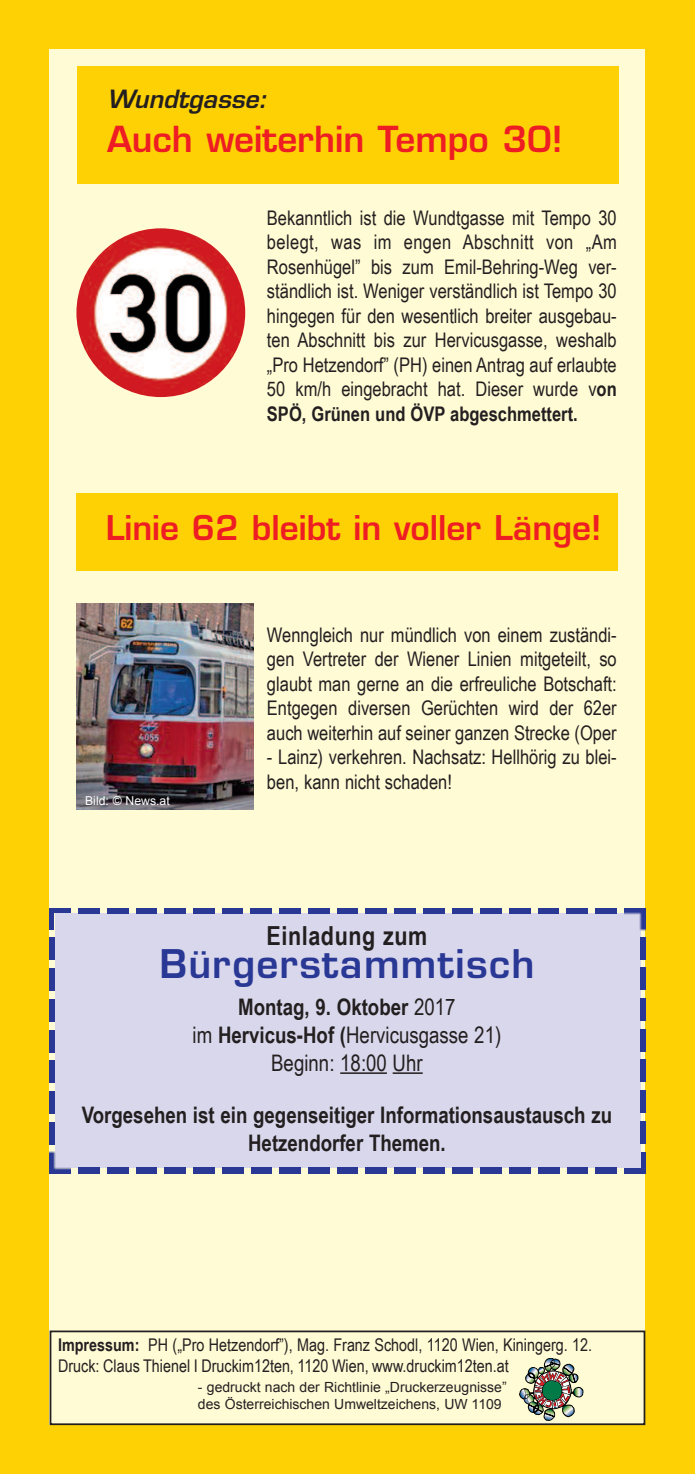
<style>
.page{position:relative;width:695px;height:1474px;background:#fff}
.page>*{position:absolute;margin:0;border:0;box-sizing:border-box;transform-origin:0 0}
.t1{font:600 38.5px "Eurostile";letter-spacing:.035em;color:#293795}
.t2{font:600 35px "Eurostile";color:#ee1d23}
.t3{font:600 33.25px "Eurostile";color:#ee1d23}
.t4{font:700 26.25px "Arial Narrow";letter-spacing:.025em;color:#231f20}
.t5{font:italic 600 24.5px "Eurostile";color:#231f20}
.t6{font:700 22.75px/28px "Arial Narrow";color:#231f20;text-align:center}
.t7{font:22.75px/28px "Arial Narrow";color:#231f20;text-align:center}
.t8{font:20.12px/24.5px "Arial Narrow";color:#231f20;text-align:justify}
.t9{font:17.5px/21px "Arial Narrow";color:#231f20}
.t10{font:14px/16.8px "Arial";color:#231f20}
.t11{font:12.25px "Arial";color:#fff}
.s1{font-weight:700}
</style>
<div class="page">
<div style="left:0;top:0;width:694px;height:1473px;background:#fed105"></div>
<div style="left:50px;top:50px;width:595px;height:1374px;background:#fffbd5"></div>
<div style="left:55px;top:913px;width:585px;height:254px;background:#d9d7eb"></div>
<img style="left:50px;top:908px;width:29px;height:21px">
<img style="left:79px;top:908px;width:538px;height:5px">
<img style="left:624px;top:908px;width:21px;height:29px">
<img style="left:640px;top:937px;width:5px;height:215px">
<img style="left:616px;top:1152px;width:29px;height:21px">
<img style="left:71px;top:1167px;width:545px;height:6px">
<img style="left:50px;top:1144px;width:21px;height:29px">
<img style="left:50px;top:929px;width:5px;height:215px">
<hr style="left:340px;top:1072px;width:47px;height:1px;background:#231f20">
<hr style="left:392px;top:1072px;width:30px;height:1px;background:#231f20">
<div style="left:78px;top:67px;width:540px;height:117px;background:#fed105"></div>
<img style="left:76px;top:228px;width:169px;height:169px;border-radius:50%">
<div style="left:76px;top:493px;width:541px;height:77px;background:#fed105"></div>
<img style="left:76px;top:604px;width:178px;height:205px">
<div style="left:50px;top:1330px;width:595px;height:94px;border:2px solid #231f20"></div>
<img style="left:519px;top:1358px;width:64px;height:62px">
<p class="t5" style="left:107px;top:89px;width:161px">Wundtgasse:</p>
<h2 class="t2" style="left:107px;top:126px;width:457px">Auch weiterhin Tempo 30!</h2>
<p class="t8" style="left:267px;top:205px;width:351px">Bekanntlich ist die Wundtgasse mit Tempo 30 belegt, was im engen Abschnitt von „Am Rosenhügel” bis zum Emil-Behring-Weg ver&shy;ständlich ist. Weniger verständlich ist Tempo 30 hingegen für den wesentlich breiter ausgebau&shy;ten Abschnitt bis zur Hervicusgasse, weshalb „Pro Hetzendorf” (PH) einen Antrag auf erlaubte 50 km/h eingebracht hat. Dieser wurde v<span class="s1">on SPÖ, Grünen und ÖVP abgeschmettert.</span></p>
<h3 class="t3" style="left:106px;top:515px;width:497px">Linie 62 bleibt in voller Länge!</h3>
<p class="t11" style="left:85px;top:793px;width:86px">Bild: © News.at</p>
<p class="t8" style="left:267px;top:622px;width:351px">Wenngleich nur mündlich von einem zuständi&shy;gen Vertreter der Wiener Linien mitgeteilt, so glaubt man gerne an die erfreuliche Botschaft:<br>Entgegen diversen Gerüchten wird der 62er auch weiterhin auf seiner ganzen Strecke (Oper</p>
<p class="t8" style="left:267px;top:744px;width:351px">- Lainz) verkehren. Nachsatz: Hellhörig zu blei&shy;ben, kann nicht schaden!</p>
<h3 class="t4" style="left:266px;top:920px;width:162px">Einladung zum</h3>
<h1 class="t1" style="left:159px;top:948px;width:376px">Bürgerstammtisch</h1>
<p class="t7" style="left:193px;top:992px;width:310px"><span class="s1">Montag, 9. Oktober</span> 2017<br>im <span class="s1">Hervicus-Hof (</span>Hervicusgasse 21)<br>Beginn: 18:00 Uhr</p>
<p class="t6" style="left:82px;top:1101px;width:531px">Vorgesehen ist ein gegenseitiger Informationsaustausch zu<br>Hetzendorfer Themen.</p>
<p class="t9" style="left:58px;top:1334px;width:535px"><span class="s1">Impressum:</span> PH („Pro Hetzendorf”), Mag. Franz Schodl, 1120 Wien, Kiningerg. 12.<br>Druck: Claus Thienel I Druckim12ten, 1120 Wien, www.druckim12ten.at</p>
<p class="t10" style="left:198px;top:1378px;width:310px">- gedruckt nach der Richtlinie „Druckerzeugnisse” des Österreichischen Umweltzeichens, UW 1109</p>
</div>
